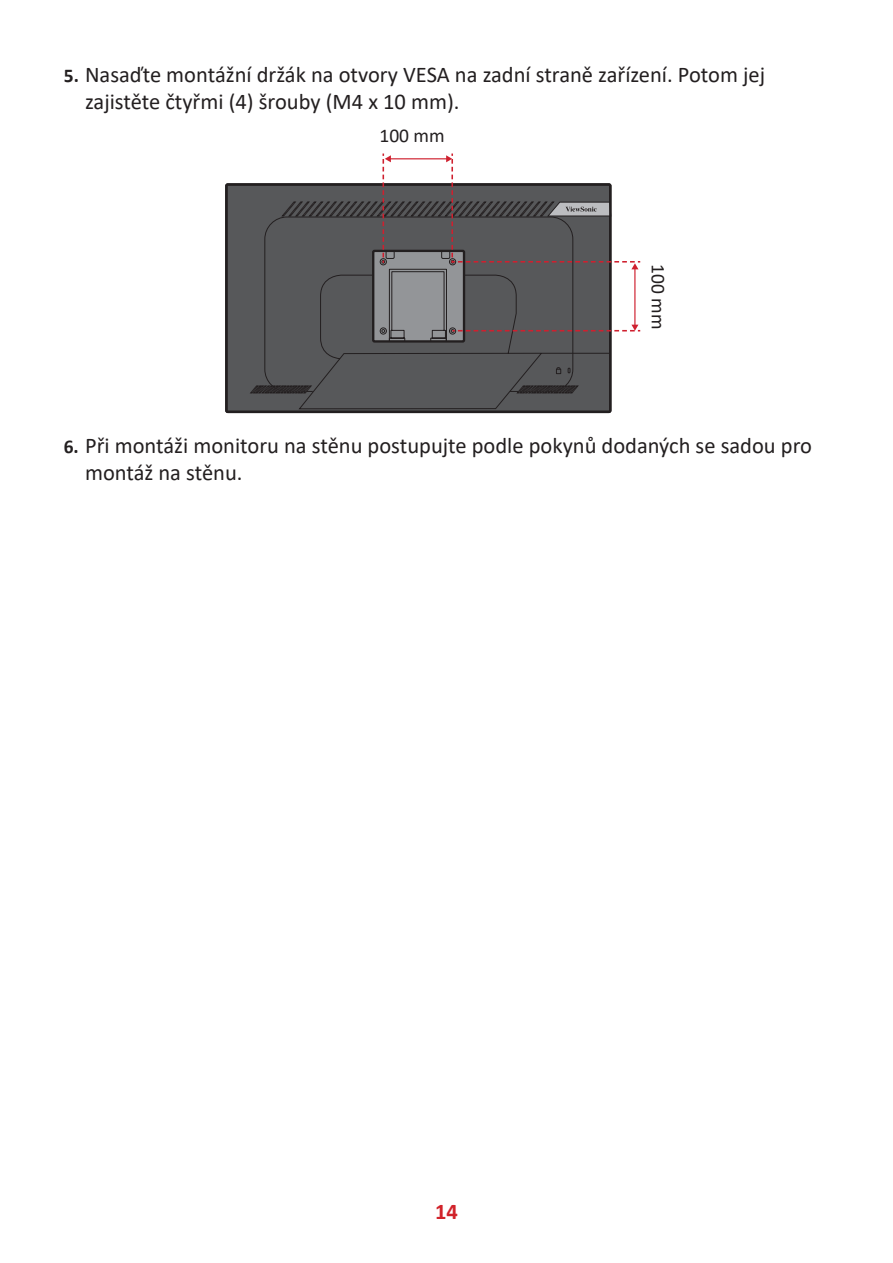
<style>
.page{position:relative;width:893px;height:1263px;background:#fff}
.page>*{position:absolute;margin:0;border:0;box-sizing:border-box;transform-origin:0 0}
.t1{font:22.5px/27px "Calibri";color:#231f20}
.t2{font:700 22.5px "Calibri";color:#d1232a}
.t3{font:19.5px "Calibri";color:#231f20}
.s1{font-weight:700;font-size:19.5px}
</style>
<div class="page">
<div style="left:226px;top:184px;width:384px;height:228px;background:#57585a"></div>
<div style="left:225px;top:183px;width:386px;height:230px;border:2px solid #231f20"></div>
<svg style="left:250px;top:154px;width:390px;height:256px"></svg>
<p class="t1" style="left:85px;top:61px;width:681px;text-indent:-21px"><span class="s1">5.</span> Nasaďte montážní držák na otvory VESA na zadní straně zařízení. Potom jej zajistěte čtyřmi (4) šrouby (M4 x 10 mm).</p>
<p class="t3" style="left:379px;top:122px;width:67px">100 mm</p>
<p class="t3" style="left:672px;top:264px;width:67px;rotate:90deg">100 mm</p>
<p class="t1" style="left:85px;top:431px;width:728px;text-indent:-21px"><span class="s1">6.</span> Při montáži monitoru na stěnu postupujte podle pokynů dodaných se sadou pro montáž na stěnu.</p>
<p class="t2" style="left:435px;top:1196px;width:24px">14</p>
</div>
